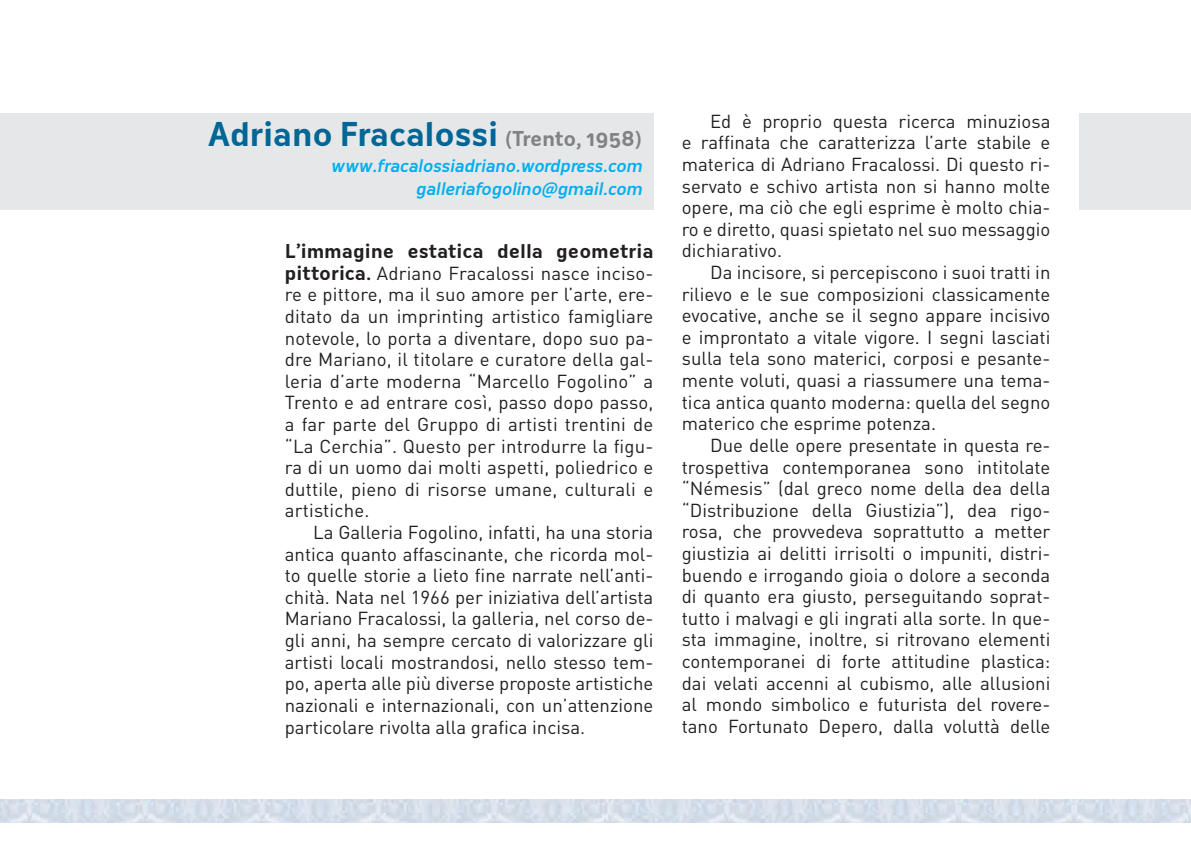
<style>
.page{position:relative;width:1191px;height:851px;background:#fff}
.page>*{position:absolute;margin:0;border:0;box-sizing:border-box;transform-origin:0 0}
.t1{font:700 32px "Oceania";letter-spacing:-.01em;color:#006695}
.t2{font:18.6px/21.6px "DIN Pro";color:#231f20;text-align:justify}
.t3{font:700 18.6px "Oceania";color:#231f20}
.t4{font:italic 500 17px/23px "Oceania";color:#00aeef;text-align:right}
.s1{font-size:20px;color:#808285}
.s2{font-family:"Oceania";font-weight:700}
</style>
<div class="page">
<img style="left:0;top:799px;width:1191px;height:23px">
<div style="left:0;top:113px;width:653px;height:97px;background:#e6e7e9"></div>
<div style="left:1079px;top:113px;width:112px;height:97px;background:#e6e7e9"></div>
<h1 class="t1" style="left:208px;top:115px;width:435px">Adriano Fracalossi <span class="s1">(Trento, 1958)</span></h1>
<p class="t4" style="left:331px;top:154px;width:316px">www.fracalossiadriano.wordpress.com galleriafogolino@gmail.com</p>
<p class="t3" style="left:285px;top:240px;width:370px">L’immagine estatica della geometria</p>
<p class="t2" style="left:285px;top:261px;width:370px"><span class="s2">pittorica.</span> Adriano Fracalossi nasce inciso&shy;re e pittore, ma il suo amore per l’arte, ere&shy;ditato da un imprinting artistico famigliare notevole, lo porta a diventare, dopo suo pa&shy;dre Mariano, il titolare e curatore della gal&shy;leria d’arte moderna “Marcello Fogolino” a Trento e ad entrare così, passo dopo passo, a far parte del Gruppo di artisti trentini de “La Cerchia”. Questo per introdurre la figu&shy;ra di un uomo dai molti aspetti, poliedrico e duttile, pieno di risorse umane, culturali e artistiche.</p>
<p class="t2" style="left:285px;top:520px;width:370px;text-indent:28px">La Galleria Fogolino, infatti, ha una storia antica quanto affascinante, che ricorda mol&shy;to quelle storie a lieto fine narrate nell’anti&shy;chità. Nata nel 1966 per iniziativa dell’artista Mariano Fracalossi, la galleria, nel corso de&shy;gli anni, ha sempre cercato di valorizzare gli artisti locali mostrandosi, nello stesso tem&shy;po, aperta alle più diverse proposte artistiche nazionali e internazionali, con un’attenzione particolare rivolta alla grafica incisa.</p>
<p class="t2" style="left:682px;top:109px;width:370px;text-indent:28px">Ed è proprio questa ricerca minuziosa e raffinata che caratterizza l’arte stabile e materica di Adriano Fracalossi. Di questo ri&shy;servato e schivo artista non si hanno molte opere, ma ciò che egli esprime è molto chia&shy;ro e diretto, quasi spietato nel suo messaggio dichiarativo.</p>
<p class="t2" style="left:682px;top:260px;width:370px;text-indent:28px">Da incisore, si percepiscono i suoi tratti in rilievo e le sue composizioni classicamente evocative, anche se il segno appare incisivo e improntato a vitale vigore. I segni lasciati sulla tela sono materici, corposi e pesante&shy;mente voluti, quasi a riassumere una tema&shy;tica antica quanto moderna: quella del segno materico che esprime potenza.</p>
<p class="t2" style="left:682px;top:433px;width:370px;text-indent:28px">Due delle opere presentate in questa re&shy;trospettiva contemporanea sono intitolate “Némesis” (dal greco nome della dea della “Distribuzione della Giustizia”), dea rigo&shy;rosa, che provvedeva soprattutto a metter giustizia ai delitti irrisolti o impuniti, distri&shy;buendo e irrogando gioia o dolore a seconda di quanto era giusto, perseguitando soprat&shy;tutto i malvagi e gli ingrati alla sorte. In que&shy;sta immagine, inoltre, si ritrovano elementi contemporanei di forte attitudine plastica: dai velati accenni al cubismo, alle allusioni al mondo simbolico e futurista del rovere&shy;tano Fortunato Depero, dalla voluttà delle</p>
</div>
